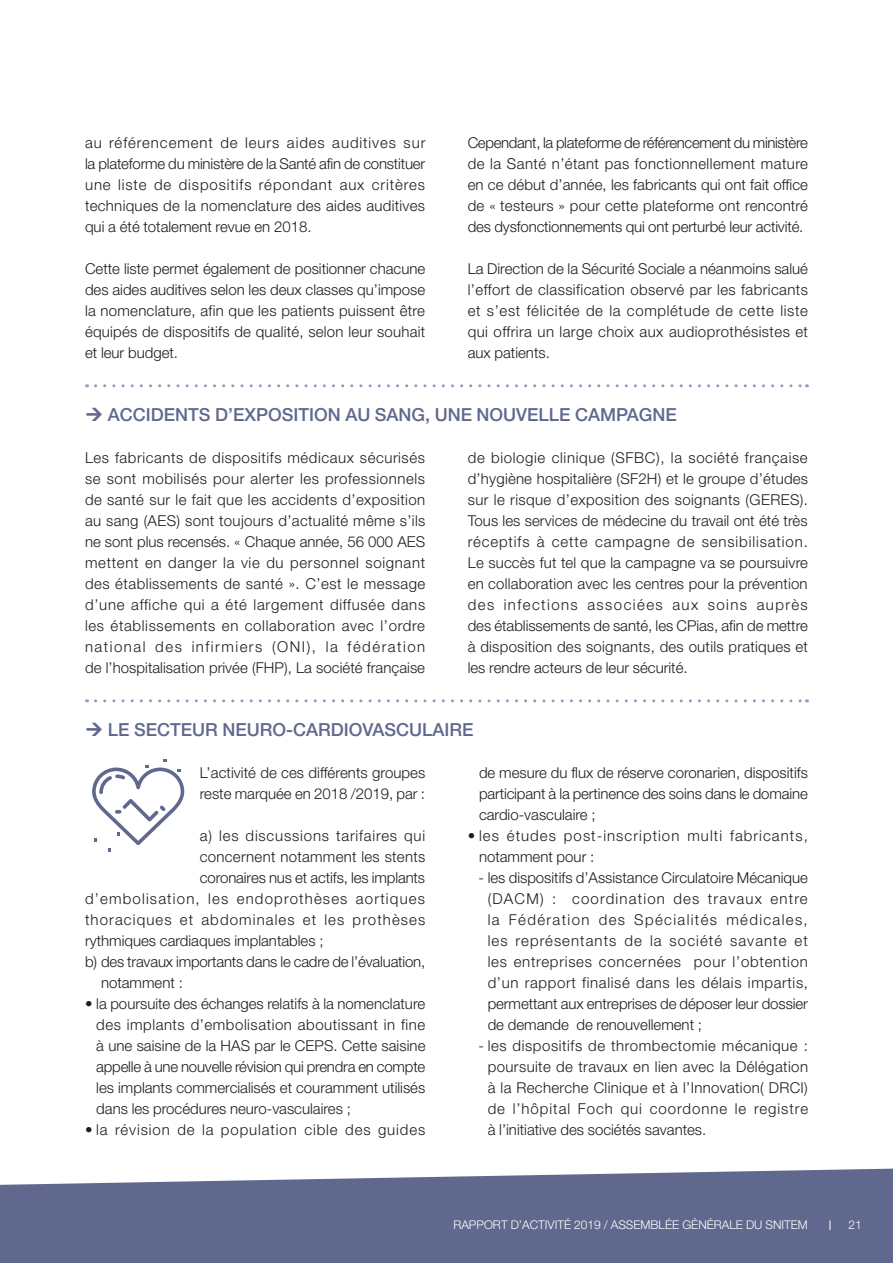
<style>
.page{position:relative;width:893px;height:1263px;background:#fff}
.page>*{position:absolute;margin:0;border:0;box-sizing:border-box;transform-origin:0 0}
.t1{font:500 18px "Helvetica Neue LT Std";color:#61688e}
.t2{font:300 15px/21px "Helvetica Neue LT Std";color:#1d1d1b;text-align:justify}
.t3{font:300 15px/21px "Helvetica Neue LT Std";letter-spacing:.07em;color:#1d1d1b}
.t4{font:300 15px "Helvetica Neue LT Std";letter-spacing:.08em;color:#1d1d1b}
.t5{font:300 15px "Helvetica Neue LT Std";letter-spacing:.06em;color:#1d1d1b}
.t6{font:300 15px "Helvetica Neue LT Std";letter-spacing:.075em;color:#1d1d1b}
.t7{font:300 15px "Helvetica Neue LT Std";letter-spacing:.055em;color:#1d1d1b}
.t8{font:300 15px "Helvetica Neue LT Std";letter-spacing:.02em;color:#1d1d1b}
.t9{font:300 12px "Helvetica Neue LT Std";color:#fff}
</style>
<div class="page">
<svg style="left:0;top:1168px;width:893px;height:95px;background:#6f7598"></svg>
<svg style="left:829px;top:1220px;width:2px;height:10px"></svg>
<svg style="left:96px;top:384px;width:711px;height:3px"></svg>
<svg style="left:96px;top:699px;width:711px;height:3px"></svg>
<svg style="left:92px;top:759px;width:92px;height:92px"></svg>
<p class="t2" style="left:85px;top:132px;width:342px">au référencement de leurs aides auditives sur la plateforme du ministère de la Santé afin de constituer une liste de dispositifs répondant aux critères techniques de la nomenclature des aides auditives qui a été totalement revue en 2018.</p>
<p class="t2" style="left:85px;top:258px;width:342px">Cette liste permet également de positionner chacune des aides auditives selon les deux classes qu’impose la nomenclature, afin que les patients puissent être équipés de dispositifs de qualité, selon leur souhait et leur budget.</p>
<p class="t2" style="left:468px;top:132px;width:342px">Cependant, la plateforme de référencement du ministère de la Santé n’étant pas fonctionnellement mature en ce début d’année, les fabricants qui ont fait office de « testeurs » pour cette plateforme ont rencontré des dysfonctionnements qui ont perturbé leur activité.</p>
<p class="t2" style="left:468px;top:258px;width:342px">La Direction de la Sécurité Sociale a néanmoins salué l’effort de classification observé par les fabricants et s’est félicitée de la complétude de cette liste qui offrira un large choix aux audioprothésistes et aux patients.</p>
<p class="t1" style="left:108px;top:404px;width:570px">ACCIDENTS D’EXPOSITION AU SANG, UNE NOUVELLE CAMPAGNE</p>
<p class="t2" style="left:85px;top:447px;width:342px">Les fabricants de dispositifs médicaux sécurisés se sont mobilisés pour alerter les professionnels de santé sur le fait que les accidents d’exposition au sang (AES) sont toujours d’actualité même s’ils ne sont plus recensés. « Chaque année, 56 000 AES mettent en danger la vie du personnel soignant des établissements de santé ». C’est le message d’une affiche qui a été largement diffusée dans les établissements en collaboration avec l’ordre national des infirmiers (ONI), la fédération de l’hospitalisation privée (FHP), La société française</p>
<p class="t2" style="left:468px;top:447px;width:342px">de biologie clinique (SFBC), la société française d’hygiène hospitalière (SF2H) et le groupe d’études sur le risque d’exposition des soignants (GERES).<br>Tous les services de médecine du travail ont été très réceptifs à cette campagne de sensibilisation.<br>Le succès fut tel que la campagne va se poursuivre en collaboration avec les centres pour la prévention des infections associées aux soins auprès des établissements de santé, les CPias, afin de mettre à disposition des soignants, des outils pratiques et les rendre acteurs de leur sécurité.</p>
<p class="t1" style="left:108px;top:719px;width:367px">LE SECTEUR NEURO-CARDIOVASCULAIRE</p>
<p class="t2" style="left:200px;top:762px;width:227px">L’activité de ces différents groupes reste marquée en 2018 /2019, par :</p>
<p class="t7" style="left:200px;top:827px;width:227px">a) les discussions tarifaires qui</p>
<p class="t8" style="left:200px;top:848px;width:227px">concernent notamment les stents</p>
<p class="t2" style="left:200px;top:867px;width:227px">coronaires nus et actifs, les implants</p>
<p class="t4" style="left:85px;top:890px;width:341px">d’embolisation, les endoprothèses aortiques</p>
<p class="t6" style="left:85px;top:911px;width:342px">thoraciques et abdominales et les prothèses</p>
<p class="t2" style="left:85px;top:930px;width:240px">rythmiques cardiaques implantables ;</p>
<p class="t2" style="left:101px;top:951px;width:326px;text-indent:-16px">b) des travaux importants dans le cadre de l’évaluation, notamment :</p>
<p class="t2" style="left:96px;top:993px;width:331px;text-indent:-11px">• la poursuite des échanges relatifs à la nomenclature des implants d’embolisation aboutissant in fine à une saisine de la HAS par le CEPS. Cette saisine appelle à une nouvelle révision qui prendra en compte les implants commercialisés et couramment utilisés dans les procédures neuro-vasculaires ;</p>
<p class="t5" style="left:85px;top:1121px;width:342px">• la révision de la population cible des guides</p>
<p class="t2" style="left:479px;top:762px;width:330px">de mesure du flux de réserve coronarien, dispositifs participant à la pertinence des soins dans le domaine cardio-vasculaire ;</p>
<p class="t3" style="left:479px;top:825px;width:330px;text-indent:-11px">• les études post-inscription multi fabricants, notamment pour :</p>
<p class="t2" style="left:488px;top:867px;width:322px;text-indent:-9px">- les dispositifs d’Assistance Circulatoire Mécanique (DACM) : coordination des travaux entre la Fédération des Spécialités médicales, les représentants de la société savante et les entreprises concernées pour l’obtention d’un rapport finalisé dans les délais impartis, permettant aux entreprises de déposer leur dossier de demande de renouvellement ;</p>
<p class="t2" style="left:488px;top:1035px;width:322px;text-indent:-9px">- les dispositifs de thrombectomie mécanique : poursuite de travaux en lien avec la Délégation à la Recherche Clinique et à l’Innovation( DRCI) de l’hôpital Foch qui coordonne le registre à l’initiative des sociétés savantes.</p>
<p class="t9" style="left:453px;top:1217px;width:356px">RAPPORT D’ACTIVITÉ 2019 / ASSEMBLÉE GÉNÉRALE DU SNITEM</p>
<p class="t9" style="left:848px;top:1217px;width:15px">21</p>
</div>
